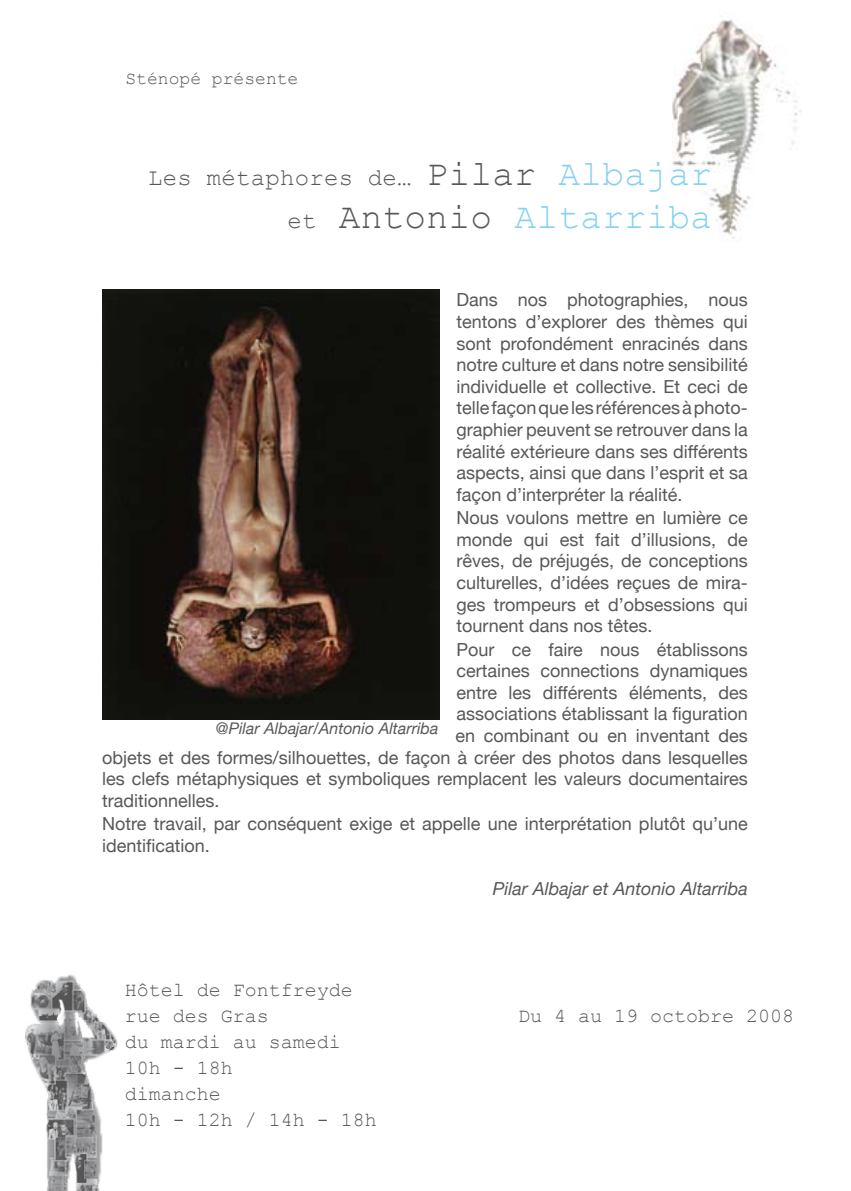
<style>
.page{position:relative;width:851px;height:1191px;background:#fff}
.page>*{position:absolute;margin:0;border:0;box-sizing:border-box;transform-origin:0 0}
.t1{font:36px "Courier New";letter-spacing:.01em;color:#87d1f1}
.t2{font:24px "Courier New";letter-spacing:.01em;color:#58585a}
.t3{font:20px/26px "Courier New";color:#58585a}
.t4{font:18px/21.6px "Helvetica Neue";color:#58585a;text-align:justify}
.t5{font:italic 18px "Helvetica Neue";color:#58585a}
.t6{font:18px "Courier New";color:#58585a}
.t7{font:italic 16px "Helvetica Neue";color:#58585a}
.s1{font-size:36px}
.s2{font-size:36px;color:#87d1f1}
.s3{font-size:24px;color:#58585a}
.s4{color:#58585a}
.s5{font-style:normal}
</style>
<div class="page">
<img style="left:25px;top:974px;width:93px;height:217px">
<img style="left:672px;top:19px;width:129px;height:220px">
<img style="left:102px;top:290px;width:337px;height:429px">
<p class="t6" style="left:125px;top:67px;width:174px">Sténopé présente</p>
<h2 class="t2" style="left:148px;top:163px;width:565px">Les métaphores de… <span class="s1">Pilar</span> <span class="s2">Albajar</span></h2>
<h1 class="t1" style="left:287px;top:195px;width:426px"><span class="s3">et</span> <span class="s4">Antonio</span> Altarriba</h1>
<p class="t4" style="left:456px;top:289px;width:293px">Dans nos photographies, nous tentons d’explorer des thèmes qui sont profondément enracinés dans notre culture et dans notre sensibilité individuelle et collective. Et ceci de telle façon que les références à photo&shy;graphier peuvent se retrouver dans la réalité extérieure dans ses différents aspects, ainsi que dans l’esprit et sa façon d’interpréter la réalité.</p>
<p class="t4" style="left:456px;top:507px;width:293px">Nous voulons mettre en lumière ce monde qui est fait d’illusions, de rêves, de préjugés, de conceptions culturelles, d’idées reçues de mira&shy;ges trompeurs et d’obsessions qui tournent dans nos têtes.</p>
<p class="t4" style="left:456px;top:638px;width:293px">Pour ce faire nous établissons</p>
<p class="t4" style="left:456px;top:659px;width:293px">certaines connections dynamiques</p>
<p class="t4" style="left:456px;top:681px;width:293px">entre les différents éléments, des</p>
<p class="t4" style="left:456px;top:703px;width:293px">associations établissant la figuration</p>
<p class="t4" style="left:455px;top:724px;width:294px">en combinant ou en inventant des</p>
<p class="t4" style="left:102px;top:746px;width:647px">objets et des formes/silhouettes, de façon à créer des photos dans lesquelles</p>
<p class="t4" style="left:102px;top:767px;width:647px">les clefs métaphysiques et symboliques remplacent les valeurs documentaires</p>
<p class="t4" style="left:102px;top:789px;width:119px">traditionnelles.</p>
<p class="t4" style="left:102px;top:812px;width:647px">Notre travail, par conséquent exige et appelle une interprétation plutôt qu’une identification.</p>
<p class="t5" style="left:492px;top:877px;width:257px">Pilar Albajar et Antonio Altarriba</p>
<p class="t7" style="left:216px;top:719px;width:224px"><span class="s5">@</span>Pilar Albajar/Antonio Altarriba</p>
<p class="t3" style="left:125px;top:976px;width:254px">Hôtel de Fontfreyde rue des Gras<br>du mardi au samedi<br>10h - 18h<br>dimanche<br>10h - 12h / 14h - 18h</p>
<p class="t3" style="left:518px;top:1001px;width:278px">Du 4 au 19 octobre 2008</p>
</div>
